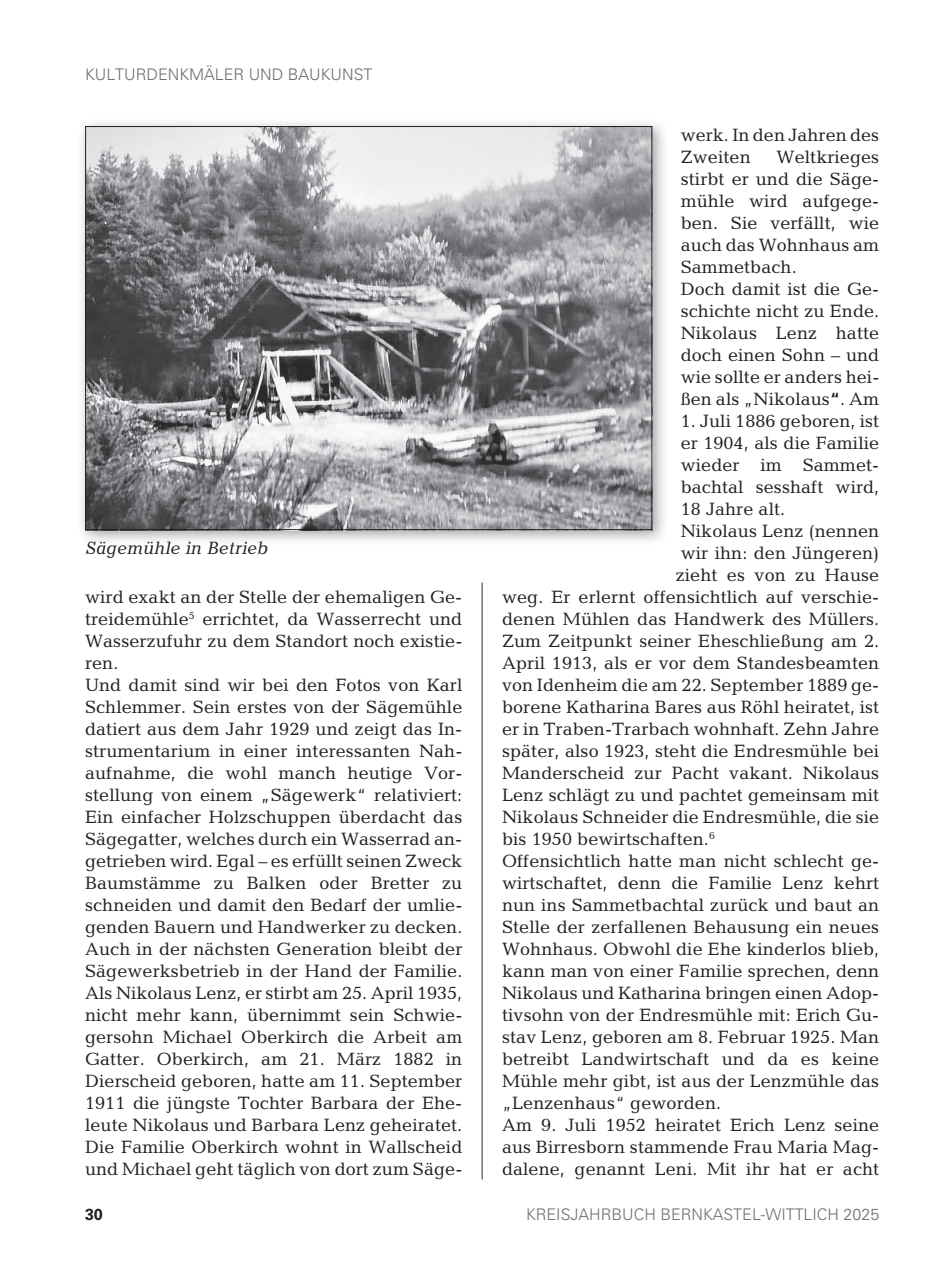
<style>
.page{position:relative;width:936px;height:1276px;background:#fff}
.page>*{position:absolute;margin:0;border:0;box-sizing:border-box;transform-origin:0 0}
.t1{font:18px/22px "Candida";letter-spacing:.005em;color:#231f20}
.t2{font:italic 18px "Candida";color:#231f20}
.t3{font:300 16px "Univers LT Pro 45";color:#6c6d70}
.t4{font:700 16px "Univers LT Pro 65";color:#231f20}
.s1{font-weight:700}
</style>
<div class="page">
<hr style="left:481px;top:582px;width:1px;height:597px;background:#6c6d70">
<div style="left:77px;top:118px;width:591px;height:429px;background:#231f20;opacity:.4"></div>
<img style="left:87px;top:128px;width:563px;height:400px">
<p class="t3" style="left:85px;top:63px;width:289px">KULTURDENKMÄLER UND BAUKUNST</p>
<p class="t2" style="left:85px;top:538px;width:185px">Sägemühle in Betrieb</p>
<p class="t1" style="left:85px;top:586px;width:379px">wird exakt an der Stelle der ehemaligen Ge&shy;treidemühle<sup>5</sup> errichtet, da Wasserrecht und Wasserzufuhr zu dem Standort noch existie&shy;ren.<br>Und damit sind wir bei den Fotos von Karl Schlemmer. Sein erstes von der Sägemühle datiert aus dem Jahr 1929 und zeigt das In&shy;strumentarium in einer interessanten Nah&shy;aufnahme, die wohl manch heutige Vor&shy;stellung von einem „Sägewerk“ relativiert:<br>Ein einfacher Holzschuppen überdacht das Sägegatter, welches durch ein Wasserrad an&shy;getrieben wird. Egal – es erfüllt seinen Zweck Baumstämme zu Balken oder Bretter zu schneiden und damit den Bedarf der umlie&shy;genden Bauern und Handwerker zu decken.<br>Auch in der nächsten Generation bleibt der Sägewerksbetrieb in der Hand der Familie.<br>Als Nikolaus Lenz, er stirbt am 25. April 1935, nicht mehr kann, übernimmt sein Schwie&shy;gersohn Michael Oberkirch die Arbeit am Gatter. Oberkirch, am 21. März 1882 in Dierscheid geboren, hatte am 11. September 1911 die jüngste Tochter Barbara der Ehe&shy;leute Nikolaus und Barbara Lenz geheiratet.<br>Die Familie Oberkirch wohnt in Wallscheid und Michael geht täglich von dort zum Säge-</p>
<p class="t1" style="left:680px;top:124px;width:200px">werk. In den Jahren des<br>Zweiten</p>
<p class="t1" style="left:680px;top:146px;width:200px;text-indent:96px">Weltkrieges stirbt er und die Säge&shy;mühle wird aufgege&shy;ben. Sie verfällt, wie auch das Wohnhaus am<br>Sammetbach.<br>Doch damit ist die Ge&shy;schichte nicht zu Ende.<br>Nikolaus Lenz hatte doch einen Sohn – und wie sollte er anders hei&shy;ßen als „Nikolaus<span class="s1">“</span>. Am</p>
<p class="t1" style="left:680px;top:410px;width:200px">1. Juli 1886 geboren, ist</p>
<p class="t1" style="left:680px;top:432px;width:200px">er 1904, als die Familie</p>
<p class="t1" style="left:680px;top:454px;width:200px">wieder im Sammet-</p>
<p class="t1" style="left:680px;top:476px;width:200px">bachtal sesshaft wird,</p>
<p class="t1" style="left:680px;top:498px;width:106px">18 Jahre alt.</p>
<p class="t1" style="left:680px;top:520px;width:200px">Nikolaus Lenz (nennen</p>
<p class="t1" style="left:680px;top:542px;width:200px">wir ihn: den Jüngeren)</p>
<p class="t1" style="left:675px;top:564px;width:205px">zieht es von zu Hause</p>
<p class="t1" style="left:502px;top:586px;width:379px">weg. Er erlernt offensichtlich auf verschie-</p>
<p class="t1" style="left:502px;top:608px;width:379px">denen Mühlen das Handwerk des Müllers.</p>
<p class="t1" style="left:502px;top:630px;width:379px">Zum Zeitpunkt seiner Eheschließung am 2.</p>
<p class="t1" style="left:502px;top:652px;width:379px">April 1913, als er vor dem Standesbeamten</p>
<p class="t1" style="left:502px;top:674px;width:379px">von Idenheim die am 22. September 1889 ge-</p>
<p class="t1" style="left:502px;top:696px;width:378px">borene Katharina Bares aus Röhl heiratet, ist</p>
<p class="t1" style="left:502px;top:718px;width:379px">er in Traben-Trarbach wohnhaft. Zehn Jahre</p>
<p class="t1" style="left:502px;top:740px;width:379px">später, also 1923, steht die Endresmühle bei</p>
<p class="t1" style="left:502px;top:762px;width:379px">Manderscheid zur Pacht vakant. Nikolaus</p>
<p class="t1" style="left:502px;top:784px;width:379px">Lenz schlägt zu und pachtet gemeinsam mit</p>
<p class="t1" style="left:502px;top:806px;width:379px">Nikolaus Schneider die Endresmühle, die sie</p>
<p class="t1" style="left:502px;top:828px;width:214px">bis 1950 bewirtschaften.<sup>6</sup></p>
<p class="t1" style="left:502px;top:850px;width:379px">Offensichtlich hatte man nicht schlecht ge-</p>
<p class="t1" style="left:502px;top:872px;width:379px">wirtschaftet, denn die Familie Lenz kehrt</p>
<p class="t1" style="left:502px;top:894px;width:379px">nun ins Sammetbachtal zurück und baut an</p>
<p class="t1" style="left:502px;top:916px;width:379px">Stelle der zerfallenen Behausung ein neues</p>
<p class="t1" style="left:502px;top:938px;width:379px">Wohnhaus. Obwohl die Ehe kinderlos blieb,</p>
<p class="t1" style="left:502px;top:960px;width:379px">kann man von einer Familie sprechen, denn</p>
<p class="t1" style="left:502px;top:982px;width:376px">Nikolaus und Katharina bringen einen Adop-</p>
<p class="t1" style="left:502px;top:1004px;width:379px">tivsohn von der Endresmühle mit: Erich Gu-</p>
<p class="t1" style="left:502px;top:1026px;width:379px">stav Lenz, geboren am 8. Februar 1925. Man</p>
<p class="t1" style="left:502px;top:1048px;width:379px">betreibt Landwirtschaft und da es keine</p>
<p class="t1" style="left:502px;top:1070px;width:379px">Mühle mehr gibt, ist aus der Lenzmühle das</p>
<p class="t1" style="left:502px;top:1092px;width:220px">„Lenzenhaus“ geworden.</p>
<p class="t1" style="left:502px;top:1114px;width:379px">Am 9. Juli 1952 heiratet Erich Lenz seine</p>
<p class="t1" style="left:502px;top:1136px;width:379px">aus Birresborn stammende Frau Maria Mag-</p>
<p class="t1" style="left:502px;top:1158px;width:379px">dalene, genannt Leni. Mit ihr hat er acht</p>
<p class="t4" style="left:85px;top:1202px;width:19px">30</p>
<p class="t3" style="left:526px;top:1203px;width:354px">KREISJAHRBUCH BERNKASTEL-WITTLICH 2025</p>
</div>
